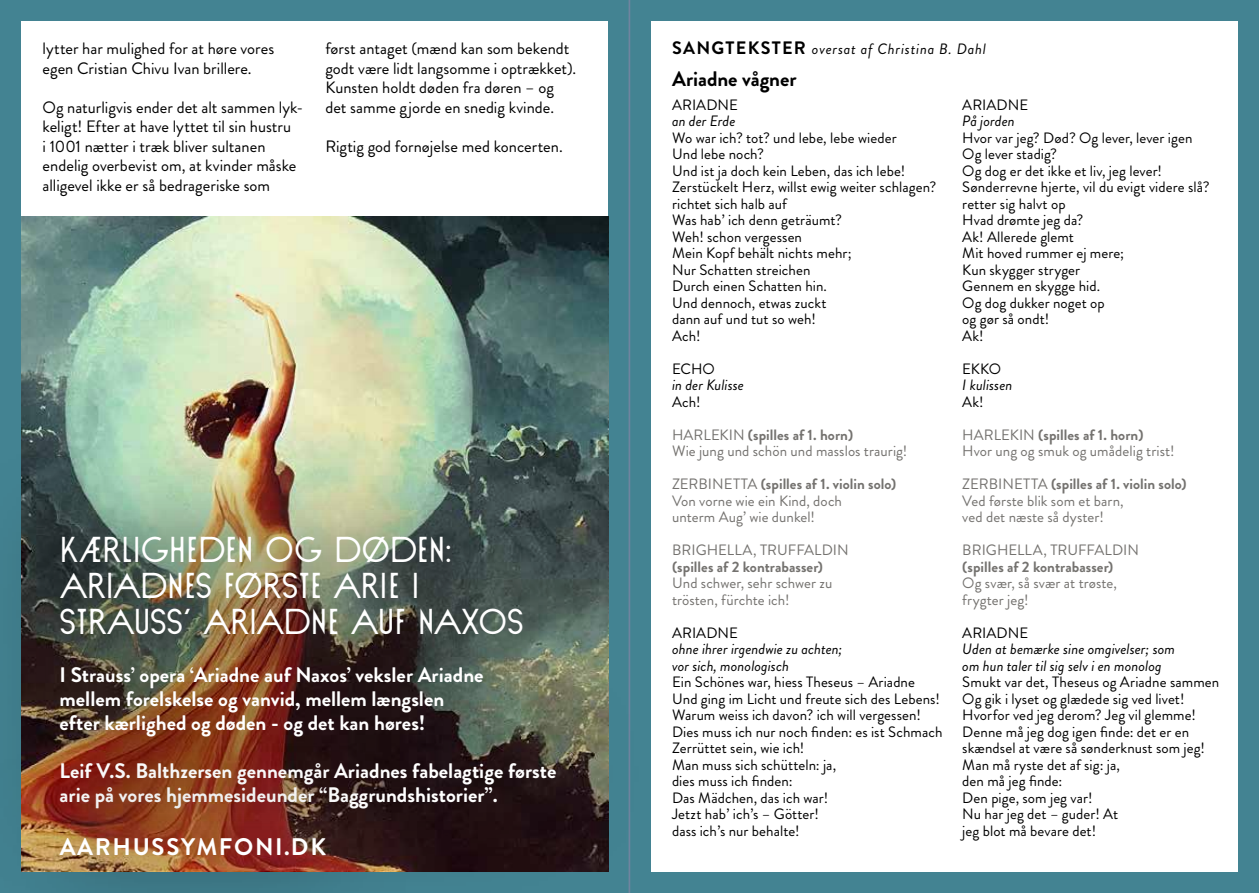
<style>
.page{position:relative;width:1259px;height:893px;background:#fff}
.page>*{position:absolute;margin:0;border:0;box-sizing:border-box;transform-origin:0 0}
.t1{font:36px/36px "Sud";letter-spacing:-.015em;color:#fff}
.t2{font:700 24px "Brandon Grotesque";letter-spacing:.07em;color:#fff}
.t3{font:700 21px/24px "Brandon Grotesque";color:#fff}
.t4{font:700 21px "Brandon Grotesque";letter-spacing:-.005em;color:#000}
.t5{font:16.5px/19.5px "Brandon Grotesque";color:#000}
.t6{font:15px/16.5px "Brandon Grotesque";letter-spacing:.005em;color:#000}
.t7{font:15px/16.5px "Brandon Grotesque";letter-spacing:.005em;color:#74726f}
.t8{font:italic 15px/16.5px "Brandon Grotesque";color:#000}
.t9{font:700 15px "Brandon Grotesque";letter-spacing:.005em;color:#74726f}
.t10{font:italic 15px "Brandon Grotesque";letter-spacing:.05em;color:#000}
.s1{font-weight:700;font-style:normal;font-size:18px}
.s2{font-weight:700}
</style>
<div class="page">
<div style="left:0;top:0;width:629px;height:442px;background:#438392"></div>
<div style="left:629px;top:0;width:630px;height:893px;background:#438392"></div>
<img style="left:21px;top:216px;width:587px;height:226px">
<div style="left:0;top:442px;width:639px;height:451px;background:#000;opacity:.7"></div>
<div style="left:0;top:743px;width:412px;height:150px;background:#000;opacity:.55"></div>
<div style="left:21px;top:21px;width:587px;height:195px;background:#fff"></div>
<div style="left:651px;top:21px;width:586px;height:851px;background:#fff"></div>
<p class="t5" style="left:43px;top:39px;width:233px">lytter har mulighed for at høre vores egen Cristian Chivu Ivan brillere.</p>
<p class="t5" style="left:43px;top:97px;width:262px">Og naturligvis ender det alt sammen lyk&shy;keligt! Efter at have lyttet til sin hustru<br>i 1001 nætter i træk bliver sultanen endelig overbevist om, at kvinder måske alligevel ikke er så bedrageriske som</p>
<p class="t5" style="left:325px;top:39px;width:252px">først antaget (mænd kan som bekendt godt være lidt langsomme i optrækket).<br>Kunsten holdt døden fra døren – og det samme gjorde en snedig kvinde.</p>
<p class="t5" style="left:325px;top:136px;width:239px">Rigtig god fornøjelse med koncerten.</p>
<h1 class="t1" style="left:60px;top:530px;width:466px">KÆRLIGHEDEN OG DØDEN:<br>ARIADNES FØRSTE ARIE I<br>STRAUSS’ ARIADNE AUF NAXOS</h1>
<h3 class="t3" style="left:60px;top:663px;width:425px">I Strauss’ opera ‘Ariadne auf Naxos’ veksler Ariadne mellem forelskelse og vanvid, mellem længslen efter kærlighed og døden - og det kan høres!</h3>
<h3 class="t3" style="left:60px;top:759px;width:498px">Leif V.S. Balthzersen gennemgår Ariadnes fabelagtige første arie på vores hjemmesideunder “Baggrundshistorier”.</h3>
<h2 class="t2" style="left:60px;top:830px;width:268px">AARHUSSYMFONI.DK</h2>
<p class="t10" style="left:672px;top:39px;width:315px"><span class="s1">SANGTEKSTER</span> oversat af Christina B. Dahl</p>
<h3 class="t4" style="left:672px;top:64px;width:126px">Ariadne vågner</h3>
<p class="t6" style="left:672px;top:97px;width:68px">ARIADNE</p>
<p class="t8" style="left:672px;top:113px;width:65px">an der Erde</p>
<p class="t6" style="left:672px;top:130px;width:266px">Wo war ich? tot? und lebe, lebe wieder<br>Und lebe noch?<br>Und ist ja doch kein Leben, das ich lebe!<br>Zerstückelt Herz, willst ewig weiter schlagen? richtet sich halb auf<br>Was hab’ ich denn geträumt?<br>Weh! schon vergessen<br>Mein Kopf behält nichts mehr;<br>Nur Schatten streichen<br>Durch einen Schatten hin.<br>Und dennoch, etwas zuckt<br>dann auf und tut so weh!<br>Ach!</p>
<p class="t6" style="left:672px;top:361px;width:44px">ECHO</p>
<p class="t8" style="left:672px;top:377px;width:73px">in der Kulisse</p>
<p class="t6" style="left:672px;top:394px;width:30px">Ach!</p>
<p class="t7" style="left:672px;top:427px;width:237px">HARLEKIN <span class="s2">(spilles af 1. horn)<br></span>Wie jung und schön und masslos traurig!</p>
<p class="t7" style="left:672px;top:476px;width:226px">ZERBINETTA <span class="s2">(spilles af 1. violin solo)<br></span>Von vorne wie ein Kind, doch<br>unterm Aug’ wie dunkel!</p>
<p class="t7" style="left:672px;top:542px;width:178px">BRIGHELLA, TRUFFALDIN</p>
<p class="t9" style="left:672px;top:556px;width:152px">(spilles af 2 kontrabasser)</p>
<p class="t7" style="left:672px;top:575px;width:162px">Und schwer, sehr schwer zu trösten, fürchte ich!</p>
<p class="t6" style="left:672px;top:625px;width:68px">ARIADNE</p>
<p class="t8" style="left:672px;top:641px;width:172px">ohne ihrer irgendwie zu achten; vor sich, monologisch</p>
<p class="t6" style="left:672px;top:674px;width:272px">Ein Schönes war, hiess Theseus – Ariadne<br>Und ging im Licht und freute sich des Lebens!<br>Warum weiss ich davon? ich will vergessen!<br>Dies muss ich nur noch finden: es ist Schmach<br>Zerrüttet sein, wie ich!<br>Man muss sich schütteln: ja,<br>dies muss ich finden:<br>Das Mädchen, das ich war!<br>Jetzt hab’ ich’s – Götter!<br>dass ich’s nur behalte!</p>
<p class="t6" style="left:962px;top:97px;width:68px">ARIADNE</p>
<p class="t8" style="left:962px;top:113px;width:54px">På jorden</p>
<p class="t6" style="left:962px;top:130px;width:249px">Hvor var jeg? Død? Og lever, lever igen<br>Og lever stadig?<br>Og dog er det ikke et liv, jeg lever!<br>Sønderrevne hjerte, vil du evigt videre slå? retter sig halvt op<br>Hvad drømte jeg da?<br>Ak! Allerede glemt<br>Mit hoved rummer ej mere;<br>Kun skygger stryger<br>Gennem en skygge hid.<br>Og dog dukker noget op<br>og gør så ondt!<br>Ak!</p>
<p class="t6" style="left:962px;top:361px;width:40px">EKKO</p>
<p class="t8" style="left:962px;top:377px;width:52px">I kulissen</p>
<p class="t6" style="left:962px;top:394px;width:23px">Ak!</p>
<p class="t7" style="left:962px;top:427px;width:214px">HARLEKIN <span class="s2">(spilles af 1. horn)<br></span>Hvor ung og smuk og umådelig trist!</p>
<p class="t7" style="left:962px;top:476px;width:226px">ZERBINETTA <span class="s2">(spilles af 1. violin solo)<br></span>Ved første blik som et barn,<br>ved det næste så dyster!</p>
<p class="t7" style="left:962px;top:542px;width:178px">BRIGHELLA, TRUFFALDIN</p>
<p class="t9" style="left:962px;top:556px;width:152px">(spilles af 2 kontrabasser)</p>
<p class="t7" style="left:962px;top:575px;width:156px">Og svær, så svær at trøste, frygter jeg!</p>
<p class="t6" style="left:962px;top:625px;width:68px">ARIADNE</p>
<p class="t8" style="left:962px;top:641px;width:214px">Uden at bemærke sine omgivelser; som om hun taler til sig selv i en monolog</p>
<p class="t6" style="left:962px;top:674px;width:258px">Smukt var det, Theseus og Ariadne sammen<br>Og gik i lyset og glædede sig ved livet!<br>Hvorfor ved jeg derom? Jeg vil glemme!<br>Denne må jeg dog igen finde: det er en skændsel at være så sønderknust som jeg!<br>Man må ryste det af sig: ja,<br>den må jeg finde:<br>Den pige, som jeg var!<br>Nu har jeg det – guder! At<br>jeg blot må bevare det!</p>
</div>
